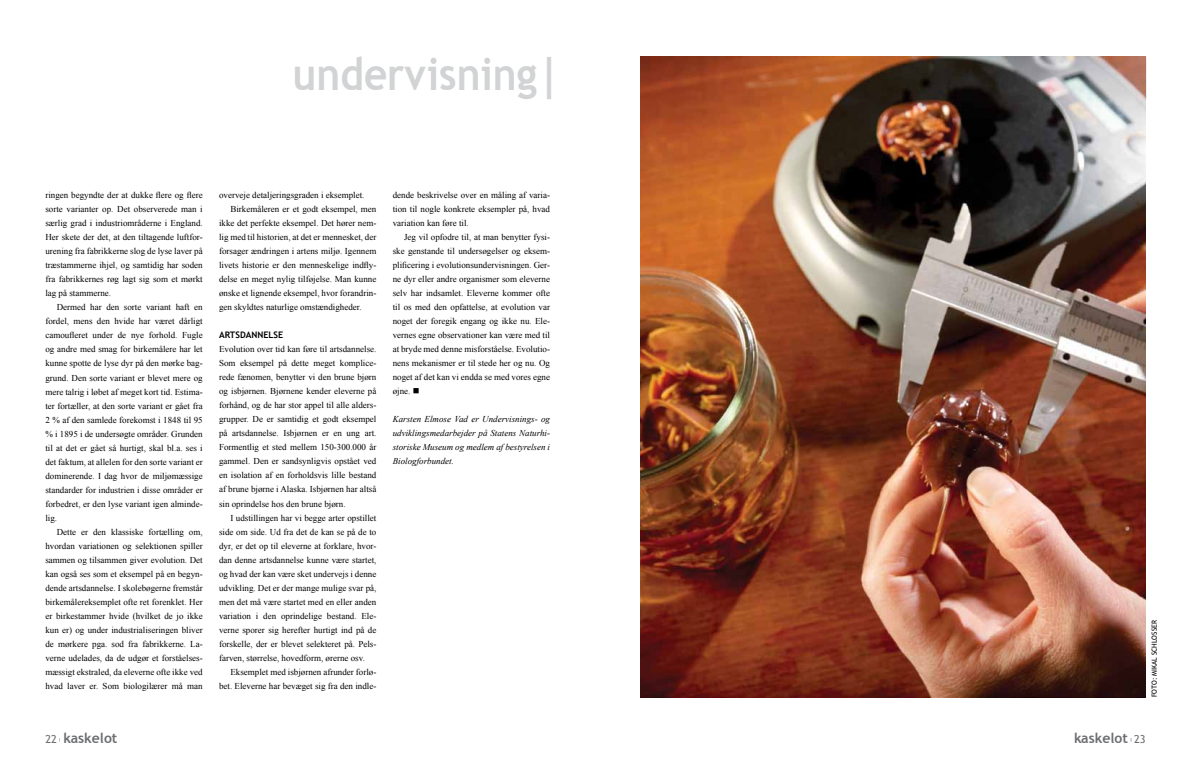
<style>
.page{position:relative;width:1191px;height:766px;background:#fff}
.page>*{position:absolute;margin:0;border:0;box-sizing:border-box;transform-origin:0 0}
.t1{font:700 45px "Trebuchet MS";color:#d1d3d4;scale:.9 1}
.t2{font:700 14px "Trebuchet MS";color:#6d6e71}
.t3{font:11px "Trebuchet MS";color:#6d6e71}
.t4{font:9px/14px "Times New Roman";color:#000;text-align:justify}
.t5{font:italic 9px/14px "Times New Roman";color:#000;text-align:justify}
.t6{font:700 9px "Trebuchet MS";color:#000}
.t7{font:7px "Trebuchet MS";color:#000}
.t8{font:4.1px "Trebuchet MS";color:#000}
</style>
<div class="page">
<img style="left:641px;top:57px;width:504px;height:640px">
<h1 class="t1" style="left:293px;top:46px;width:299px">undervisning|</h1>
<p class="t4" style="left:45px;top:188px;width:159px">ringen begyndte der at dukke flere og flere sorte varianter op. Det observerede man i særlig grad i industriområderne i England.<br>Her skete der det, at den tiltagende luftfor&shy;urening fra fabrikkerne slog de lyse laver på træstammerne ihjel, og samtidig har soden fra fabrikkernes røg lagt sig som et mørkt lag på stammerne.</p>
<p class="t4" style="left:45px;top:300px;width:159px;text-indent:11px">Dermed har den sorte variant haft en fordel, mens den hvide har været dårligt camoufleret under de nye forhold. Fugle og andre med smag for birkemålere har let kunne spotte de lyse dyr på den mørke bag&shy;grund. Den sorte variant er blevet mere og mere talrig i løbet af meget kort tid. Estima&shy;ter fortæller, at den sorte variant er gået fra 2 % af den samlede forekomst i 1848 til 95 % i 1895 i de undersøgte områder. Grunden til at det er gået så hurtigt, skal bl.a. ses i det faktum, at allelen for den sorte variant er dominerende. I dag hvor de miljømæssige standarder for industrien i disse områder er forbedret, er den lyse variant igen alminde&shy;lig.</p>
<p class="t4" style="left:45px;top:524px;width:159px;text-indent:11px">Dette er den klassiske fortælling om, hvordan variationen og selektionen spiller sammen og tilsammen giver evolution. Det kan også ses som et eksempel på en begyn&shy;dende artsdannelse. I skolebøgerne fremstår birkemålereksemplet ofte ret forenklet. Her er birkestammer hvide (hvilket de jo ikke kun er) og under industrialiseringen bliver de mørkere pga. sod fra fabrikkerne. La&shy;verne udelades, da de udgør et forståelses&shy;mæssigt ekstraled, da eleverne ofte ikke ved hvad laver er. Som biologilærer må man</p>
<p class="t4" style="left:219px;top:188px;width:147px">overveje detaljeringsgraden i eksemplet.</p>
<p class="t4" style="left:230px;top:202px;width:147px">Birkemåleren er et godt eksempel, men</p>
<p class="t4" style="left:219px;top:216px;width:159px">ikke det perfekte eksempel. Det hører nem-</p>
<p class="t4" style="left:219px;top:230px;width:159px">lig med til historien, at det er mennesket, der</p>
<p class="t4" style="left:219px;top:244px;width:159px">forsager ændringen i artens miljø. Igennem</p>
<p class="t4" style="left:219px;top:258px;width:159px">livets historie er den menneskelige indfly-</p>
<p class="t4" style="left:219px;top:272px;width:159px">delse en meget nylig tilføjelse. Man kunne</p>
<p class="t4" style="left:219px;top:286px;width:159px">ønske et lignende eksempel, hvor forandrin-</p>
<p class="t4" style="left:219px;top:300px;width:144px">gen skyldtes naturlige omstændigheder.</p>
<p class="t6" style="left:219px;top:329px;width:66px">Artsdannelse</p>
<p class="t4" style="left:219px;top:342px;width:159px">Evolution over tid kan føre til artsdannelse.<br>Som eksempel på dette meget komplice&shy;rede fænomen, benytter vi den brune bjørn og isbjørnen. Bjørnene kender eleverne på forhånd, og de har stor appel til alle alders&shy;grupper. De er samtidig et godt eksempel på artsdannelse. Isbjørnen er en ung art.<br>Formentlig et sted mellem 150-300.000 år gammel. Den er sandsynligvis opstået ved en isolation af en forholdsvis lille bestand af brune bjørne i Alaska. Isbjørnen har altså sin oprindelse hos den brune bjørn.</p>
<p class="t4" style="left:219px;top:510px;width:159px;text-indent:11px">I udstillingen har vi begge arter opstillet side om side. Ud fra det de kan se på de to dyr, er det op til eleverne at forklare, hvor&shy;dan denne artsdannelse kunne være startet, og hvad der kan være sket undervejs i denne udvikling. Det er der mange mulige svar på, men det må være startet med en eller anden variation i den oprindelige bestand. Ele&shy;verne sporer sig herefter hurtigt ind på de forskelle, der er blevet selekteret på. Pels&shy;farven, størrelse, hovedform, ørerne osv.</p>
<p class="t4" style="left:219px;top:664px;width:159px;text-align:right">Eksemplet med isbjørnen afrunder forlø&shy;bet. Eleverne har bevæget sig fra den indle-</p>
<p class="t4" style="left:393px;top:188px;width:159px">dende beskrivelse over en måling af varia&shy;tion til nogle konkrete eksempler på, hvad variation kan føre til.</p>
<p class="t4" style="left:393px;top:230px;width:159px;text-indent:11px">Jeg vil opfodre til, at man benytter fysi&shy;ske genstande til undersøgelser og eksem&shy;plificering i evolutionsundervisningen. Ger&shy;ne dyr eller andre organismer som eleverne selv har indsamlet. Eleverne kommer ofte til os med den opfattelse, at evolution var noget der foregik engang og ikke nu. Ele&shy;vernes egne observationer kan være med til at bryde med denne misforståelse. Evolutio&shy;nens mekanismer er til stede her og nu. Og noget af det kan vi endda se med vores egne øjne. ■</p>
<p class="t5" style="left:393px;top:412px;width:159px">Karsten Elmose Vad er Undervisnings- og udviklingsmedarbejder på Statens Naturhi&shy;storiske Museum og medlem af bestyrelsen i Biologforbundet.</p>
<p class="t7" style="left:1150px;top:697px;width:78px;rotate:-90deg">Foto: Mikal Schlosser</p>
<p class="t3" style="left:45px;top:732px;width:13px">22</p>
<p class="t8" style="left:59px;top:736px;width:4px">|</p>
<h2 class="t2" style="left:63px;top:729px;width:56px">kaskelot</h2>
<h2 class="t2" style="left:1074px;top:729px;width:56px">kaskelot</h2>
<p class="t8" style="left:1130px;top:736px;width:4px">|</p>
<p class="t3" style="left:1134px;top:732px;width:13px">23</p>
</div>
